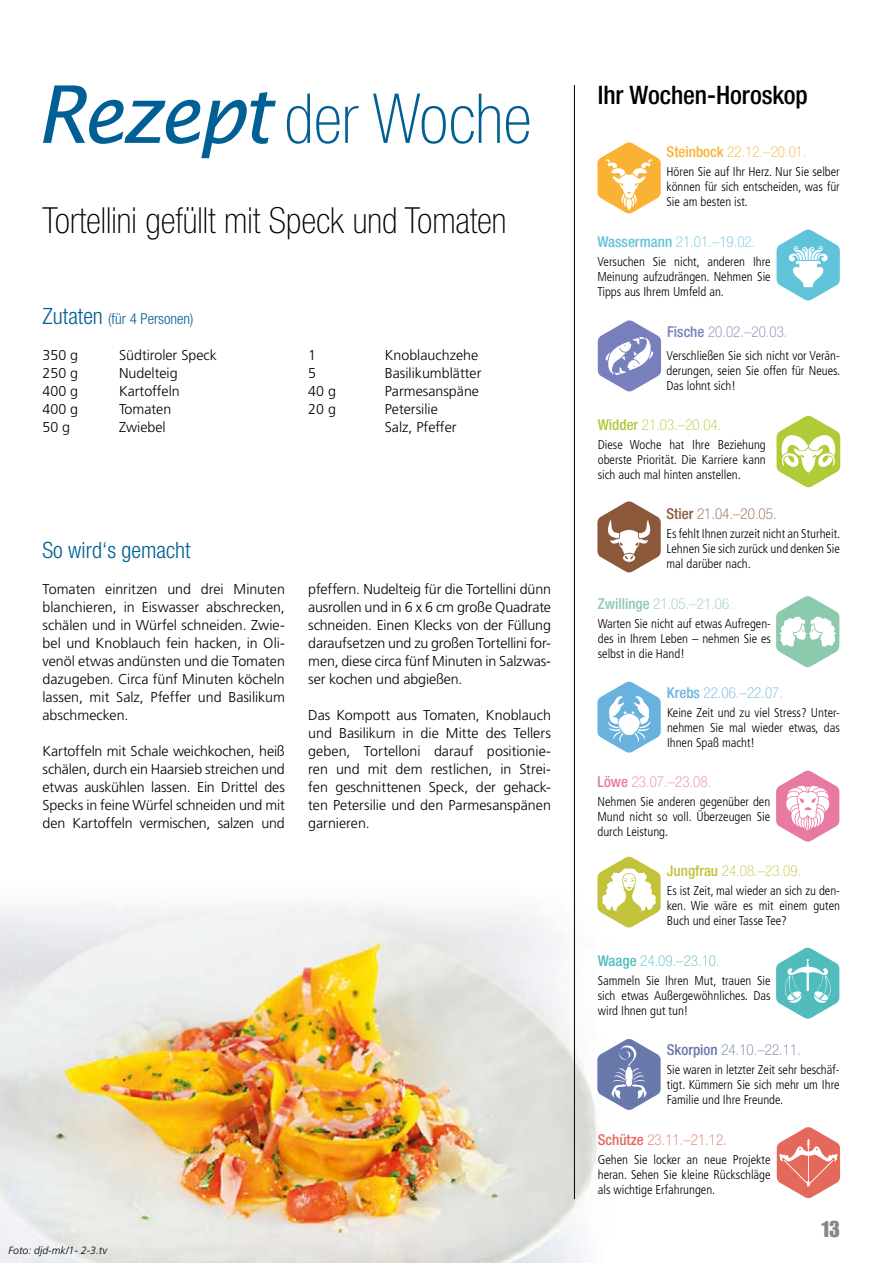
<style>
.page{position:relative;width:893px;height:1263px;background:#fff}
.page>*{position:absolute;margin:0;border:0;box-sizing:border-box;transform-origin:0 0}
.t1{font:100 condensed 69px "Helvetica Neue LT Std";color:#005f94}
.t2{font:100 condensed 36px "Helvetica Neue LT Std";color:#000}
.t3{font:500 condensed 25.5px "Helvetica Neue LT Std";letter-spacing:-.005em;color:#000}
.t4{font:300 condensed 22.5px "Helvetica Neue LT Std";color:#005f94}
.t5{font:22.5px "Impact LT Std";color:#878787}
.t6{font:100 condensed 15px "Helvetica Neue LT Std";color:#61c3d9}
.t7{font:100 condensed 15px "Helvetica Neue LT Std";color:#f9b234}
.t8{font:100 condensed 15px "Helvetica Neue LT Std";color:#8ccaae}
.t9{font:100 condensed 15px "Helvetica Neue LT Std";color:#6978aa}
.t10{font:100 condensed 15px "Helvetica Neue LT Std";color:#c2c33a}
.t11{font:300 condensed 15px "Helvetica Neue LT Std";color:#005f94}
.t12{font:100 condensed 15px "Helvetica Neue LT Std";color:#e5695b}
.t13{font:100 condensed 15px "Helvetica Neue LT Std";color:#afcb37}
.t14{font:100 condensed 15px "Helvetica Neue LT Std";color:#787fbd}
.t15{font:100 condensed 15px "Helvetica Neue LT Std";color:#8b583b}
.t16{font:100 condensed 15px "Helvetica Neue LT Std";color:#50bcbd}
.t17{font:100 condensed 15px "Helvetica Neue LT Std";color:#68b2dd}
.t18{font:100 condensed 15px "Helvetica Neue LT Std";color:#e779a3}
.t19{font:300 14.25px/18px "Frutiger LT Std";color:#000;text-align:justify}
.t20{font:300 condensed 12.75px/15px "Frutiger LT Std";color:#000;text-align:justify}
.t21{font:italic 300 10.5px "Frutiger LT Std";color:#000}
.s1{font-family:"Lucida Sans";font-weight:400;font-style:italic;font-stretch:normal;font-size:79.5px}
.s2{font-size:22.5px}
.s3{font-weight:500}
</style>
<div class="page">
<img style="left:0;top:868px;width:598px;height:395px">
<hr style="left:574px;top:85px;width:1px;height:1114px;background:#000">
<svg style="left:597px;top:142px;width:64px;height:72px"></svg>
<svg style="left:776px;top:229px;width:64px;height:72px"></svg>
<svg style="left:598px;top:320px;width:63px;height:72px"></svg>
<svg style="left:776px;top:415px;width:64px;height:73px"></svg>
<svg style="left:597px;top:501px;width:64px;height:72px"></svg>
<svg style="left:776px;top:596px;width:63px;height:71px"></svg>
<svg style="left:597px;top:681px;width:64px;height:72px"></svg>
<svg style="left:776px;top:770px;width:63px;height:72px"></svg>
<svg style="left:597px;top:856px;width:64px;height:72px"></svg>
<svg style="left:776px;top:947px;width:63px;height:72px"></svg>
<svg style="left:597px;top:1039px;width:64px;height:71px"></svg>
<svg style="left:777px;top:1127px;width:63px;height:71px"></svg>
<h1 class="t1" style="left:36px;top:80px;width:497px"><span class="s1">Rezept</span> der Woche</h1>
<h2 class="t2" style="left:43px;top:200px;width:465px">Tortellini gefüllt mit Speck und Tomaten</h2>
<p class="t11" style="left:43px;top:310px;width:152px"><span class="s2">Zutaten</span> (für 4 Personen)</p>
<p class="t19" style="left:43px;top:346px;width:37px">350 g</p>
<p class="t19" style="left:119px;top:346px;width:99px">Südtiroler Speck</p>
<p class="t19" style="left:43px;top:364px;width:37px">250 g</p>
<p class="t19" style="left:119px;top:364px;width:60px">Nudelteig</p>
<p class="t19" style="left:43px;top:382px;width:37px">400 g</p>
<p class="t19" style="left:119px;top:382px;width:62px">Kartoffeln</p>
<p class="t19" style="left:43px;top:400px;width:37px">400 g</p>
<p class="t19" style="left:119px;top:400px;width:54px">Tomaten</p>
<p class="t19" style="left:43px;top:418px;width:29px">50 g</p>
<p class="t19" style="left:119px;top:418px;width:48px">Zwiebel</p>
<p class="t19" style="left:308px;top:346px;width:9px">1</p>
<p class="t19" style="left:385px;top:346px;width:95px">Knoblauchzehe</p>
<p class="t19" style="left:308px;top:364px;width:9px">5</p>
<p class="t19" style="left:385px;top:364px;width:98px">Basilikumblätter</p>
<p class="t19" style="left:308px;top:382px;width:29px">40 g</p>
<p class="t19" style="left:385px;top:382px;width:96px">Parmesanspäne</p>
<p class="t19" style="left:308px;top:400px;width:29px">20 g</p>
<p class="t19" style="left:385px;top:400px;width:73px">Petersilie<br>Salz, Pfeffer</p>
<h3 class="t4" style="left:43px;top:537px;width:150px">So wird‘s gemacht</h3>
<p class="t19" style="left:43px;top:580px;width:244px">Tomaten einritzen und drei Minuten blanchieren, in Eiswasser abschrecken, schälen und in Würfel schneiden. Zwie&shy;bel und Knoblauch fein hacken, in Oli&shy;venöl etwas andünsten und die Tomaten dazugeben. Circa fünf Minuten köcheln lassen, mit Salz, Pfeffer und Basilikum abschmecken.</p>
<p class="t19" style="left:43px;top:742px;width:244px">Kartoffeln mit Schale weichkochen, heiß schälen, durch ein Haarsieb streichen und etwas auskühlen lassen. Ein Drittel des Specks in feine Würfel schneiden und mit den Kartoffeln vermischen, salzen und</p>
<p class="t19" style="left:308px;top:580px;width:244px">pfeffern. Nudelteig für die Tortellini dünn ausrollen und in 6 x 6 cm große Quadrate schneiden. Einen Klecks von der Füllung daraufsetzen und zu großen Tortellini for&shy;men, diese circa fünf Minuten in Salzwas&shy;ser kochen und abgießen.</p>
<p class="t19" style="left:308px;top:706px;width:244px">Das Kompott aus Tomaten, Knoblauch und Basilikum in die Mitte des Tellers geben, Tortelloni darauf positionie&shy;ren und mit dem restlichen, in Strei&shy;fen geschnittenen Speck, der gehack&shy;ten Petersilie und den Parmesanspänen garnieren.</p>
<p class="t21" style="left:9px;top:1245px;width:100px">Foto: djd-mk/1- 2-3.tv</p>
<h3 class="t3" style="left:598px;top:79px;width:212px">Ihr Wochen-Horoskop</h3>
<p class="t7" style="left:666px;top:144px;width:142px"><span class="s3">Steinbock</span> 22.12.–20.01.</p>
<p class="t20" style="left:666px;top:164px;width:175px">Hören Sie auf Ihr Herz. Nur Sie selber können für sich entscheiden, was für Sie am besten ist.</p>
<p class="t6" style="left:597px;top:233px;width:159px"><span class="s3">Wassermann</span> 21.01.–19.02.</p>
<p class="t20" style="left:597px;top:254px;width:175px">Versuchen Sie nicht, anderen Ihre Meinung aufzudrängen. Nehmen Sie Tipps aus Ihrem Umfeld an.</p>
<p class="t14" style="left:667px;top:324px;width:122px"><span class="s3">Fische</span> 20.02.–20.03.</p>
<p class="t20" style="left:666px;top:348px;width:175px">Verschließen Sie sich nicht vor Verän&shy;derungen, seien Sie offen für Neues.<br>Das lohnt sich!</p>
<p class="t13" style="left:598px;top:416px;width:125px"><span class="s3">Widder</span> 21.03.–20.04.</p>
<p class="t20" style="left:598px;top:437px;width:170px">Diese Woche hat Ihre Beziehung oberste Priorität. Die Karriere kann sich auch mal hinten anstellen.</p>
<p class="t15" style="left:666px;top:506px;width:112px"><span class="s3">Stier</span> 21.04.–20.05.</p>
<p class="t20" style="left:666px;top:527px;width:175px">Es fehlt Ihnen zurzeit nicht an Sturheit.<br>Lehnen Sie sich zurück und denken Sie mal darüber nach.</p>
<p class="t8" style="left:598px;top:595px;width:137px"><span class="s3">Zwillinge</span> 21.05.–21.06.</p>
<p class="t20" style="left:598px;top:616px;width:175px">Warten Sie nicht auf etwas Aufregen&shy;des in Ihrem Leben – nehmen Sie es selbst in die Hand!</p>
<p class="t17" style="left:667px;top:684px;width:118px"><span class="s3">Krebs</span> 22.06.–22.07.</p>
<p class="t20" style="left:667px;top:705px;width:174px">Keine Zeit und zu viel Stress? Unter&shy;nehmen Sie mal wieder etwas, das Ihnen Spaß macht!</p>
<p class="t18" style="left:597px;top:773px;width:115px"><span class="s3">Löwe</span> 23.07.–23.08.</p>
<p class="t20" style="left:597px;top:794px;width:174px">Nehmen Sie anderen gegenüber den Mund nicht so voll. Überzeugen Sie durch Leistung.</p>
<p class="t10" style="left:667px;top:863px;width:136px"><span class="s3">Jungfrau</span> 24.08.–23.09.</p>
<p class="t20" style="left:667px;top:883px;width:175px">Es ist Zeit, mal wieder an sich zu den&shy;ken. Wie wäre es mit einem guten Buch und einer Tasse Tee?</p>
<p class="t16" style="left:598px;top:952px;width:123px"><span class="s3">Waage</span> 24.09.–23.10.</p>
<p class="t20" style="left:598px;top:973px;width:174px">Sammeln Sie Ihren Mut, trauen Sie sich etwas Außergewöhnliches. Das wird Ihnen gut tun!</p>
<p class="t9" style="left:667px;top:1042px;width:136px"><span class="s3">Skorpion</span> 24.10.–22.11.</p>
<p class="t20" style="left:667px;top:1062px;width:174px">Sie waren in letzter Zeit sehr beschäf&shy;tigt. Kümmern Sie sich mehr um Ihre Familie und Ihre Freunde.</p>
<p class="t12" style="left:598px;top:1131px;width:131px"><span class="s3">Schütze</span> 23.11.–21.12.</p>
<p class="t20" style="left:598px;top:1152px;width:174px">Gehen Sie locker an neue Projekte heran. Sehen Sie kleine Rückschläge als wichtige Erfahrungen.</p>
<h3 class="t5" style="left:821px;top:1216px;width:21px">13</h3>
</div>
